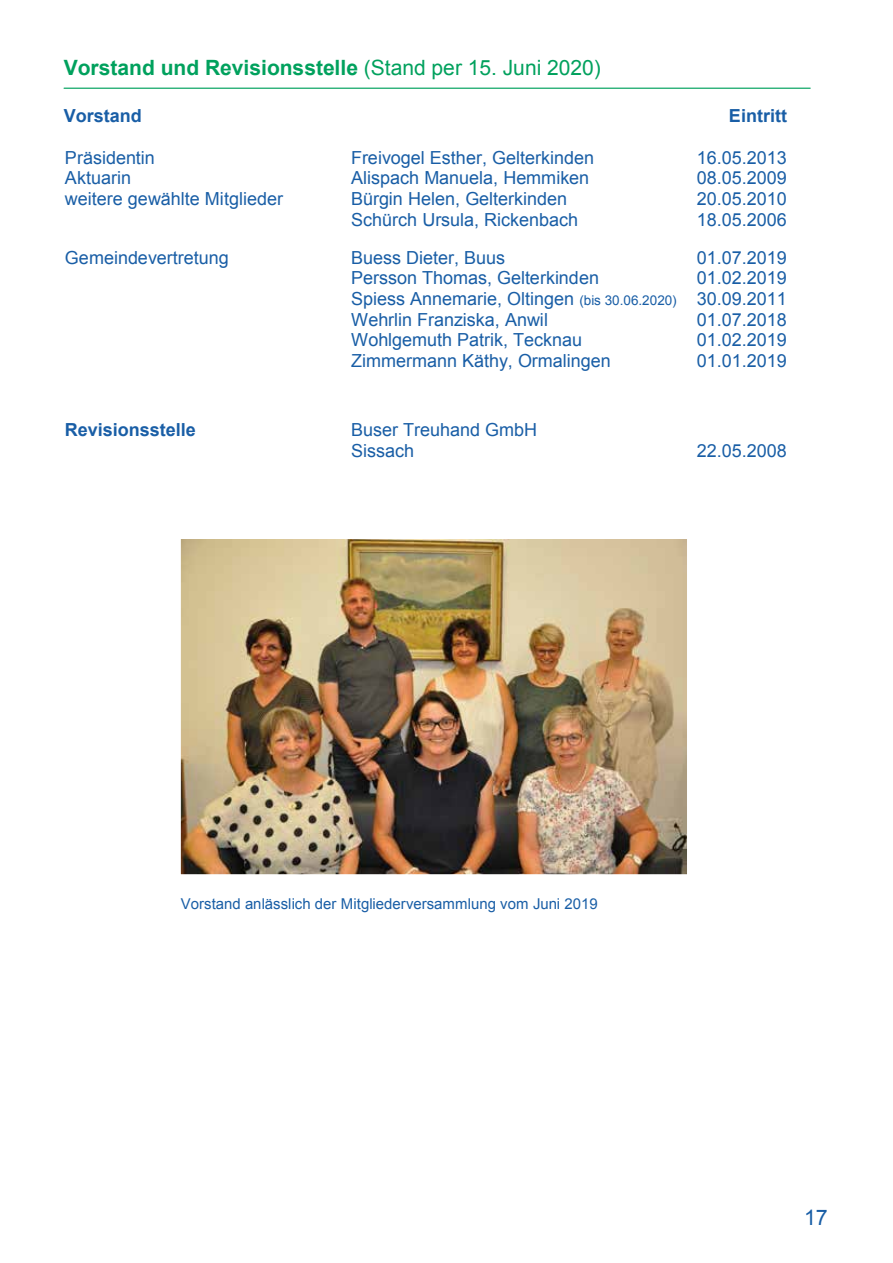
<style>
.page{position:relative;width:893px;height:1263px;background:#fff}
.page>*{position:absolute;margin:0;border:0;box-sizing:border-box;transform-origin:0 0}
.t1{font:21.45px "Arial";color:#195ea6}
.t2{font:700 21px "Arial";color:#00a15d}
.t3{font:18px/20.7px "Arial";color:#195ea6;text-align:justify}
.t4{font:700 18px "Arial";color:#195ea6}
.t5{font:15px "Arial";color:#195ea6}
.s1{font-weight:400}
.s2{font-size:13.5px}
</style>
<div class="page">
<img style="left:181px;top:539px;width:505px;height:335px">
<div style="left:177px;top:535px;width:513px;height:343px;border:3px solid #fff"></div>
<hr style="left:64px;top:88px;width:747px;height:1px;background:#00a15d">
<p class="t2" style="left:64px;top:54px;width:539px">Vorstand und Revisionsstelle <span class="s1">(Stand per 15. Juni 2020)</span></p>
<p class="t4" style="left:64px;top:104px;width:80px">Vorstand</p>
<p class="t4" style="left:729px;top:104px;width:60px">Eintritt</p>
<p class="t3" style="left:65px;top:147px;width:92px">Präsidentin</p>
<p class="t3" style="left:351px;top:147px;width:245px">Freivogel Esther, Gelterkinden</p>
<p class="t3" style="left:697px;top:147px;width:92px">16.05.2013</p>
<p class="t3" style="left:65px;top:168px;width:68px">Aktuarin</p>
<p class="t3" style="left:351px;top:168px;width:240px">Alispach Manuela, Hemmiken</p>
<p class="t3" style="left:697px;top:168px;width:92px">08.05.2009</p>
<p class="t3" style="left:65px;top:188px;width:220px">weitere gewählte Mitglieder</p>
<p class="t3" style="left:351px;top:188px;width:217px">Bürgin Helen, Gelterkinden</p>
<p class="t3" style="left:697px;top:188px;width:92px">20.05.2010</p>
<p class="t3" style="left:351px;top:209px;width:228px">Schürch Ursula, Rickenbach</p>
<p class="t3" style="left:697px;top:209px;width:92px">18.05.2006</p>
<p class="t3" style="left:65px;top:247px;width:166px">Gemeindevertretung</p>
<p class="t3" style="left:351px;top:247px;width:156px">Buess Dieter, Buus</p>
<p class="t3" style="left:697px;top:247px;width:92px">01.07.2019</p>
<p class="t3" style="left:351px;top:268px;width:249px">Persson Thomas, Gelterkinden</p>
<p class="t3" style="left:351px;top:268px;width:437px;text-indent:346px">01.02.2019<br>Spiess Annemarie, Oltingen <span class="s2">(bis 30.06.2020)</span> 30.09.2011<br>Wehrlin Franziska, Anwil</p>
<p class="t3" style="left:697px;top:309px;width:92px">01.07.2018</p>
<p class="t3" style="left:351px;top:330px;width:233px">Wohlgemuth Patrik, Tecknau</p>
<p class="t3" style="left:697px;top:330px;width:92px">01.02.2019</p>
<p class="t3" style="left:351px;top:350px;width:261px">Zimmermann Käthy, Ormalingen</p>
<p class="t3" style="left:697px;top:350px;width:92px">01.01.2019</p>
<p class="t4" style="left:65px;top:418px;width:133px">Revisionsstelle</p>
<p class="t3" style="left:351px;top:419px;width:187px">Buser Treuhand GmbH<br>Sissach</p>
<p class="t3" style="left:697px;top:440px;width:92px">22.05.2008</p>
<p class="t5" style="left:181px;top:895px;width:418px">Vorstand anlässlich der Mitgliederversammlung vom Juni 2019</p>
<p class="t1" style="left:804px;top:1206px;width:25px">17</p>
</div>
